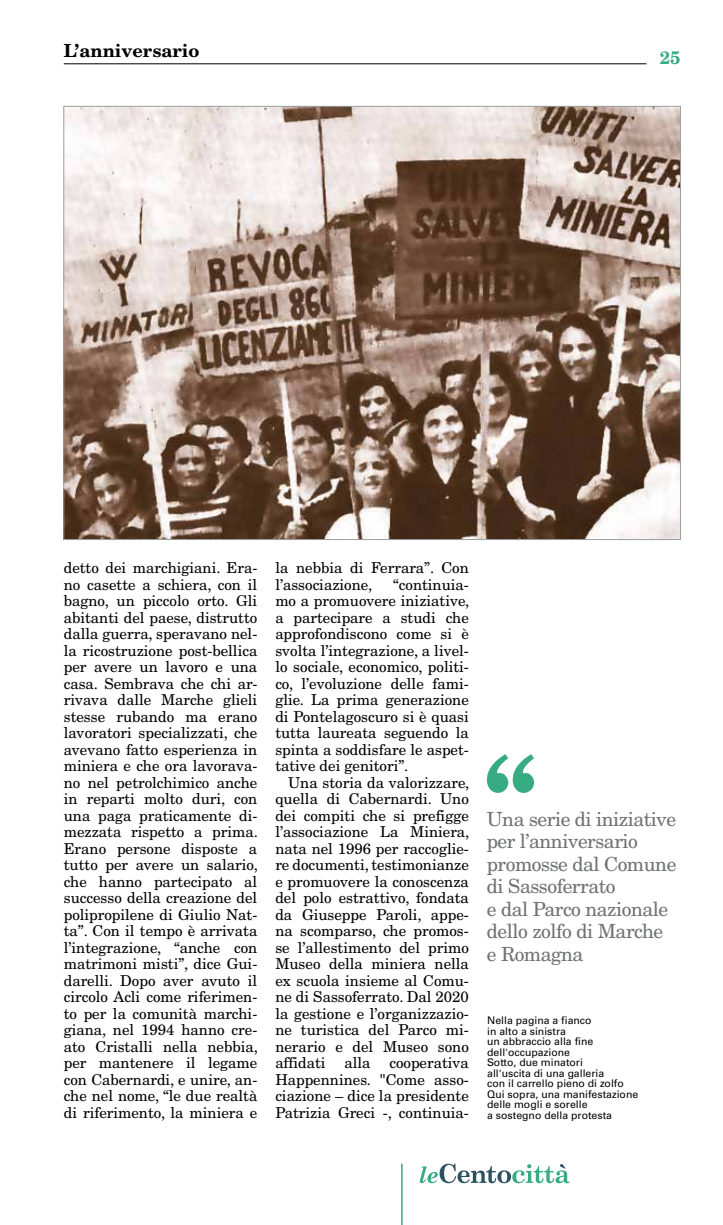
<style>
.page{position:relative;width:723px;height:1225px;background:#fff}
.page>*{position:absolute;margin:0;border:0;box-sizing:border-box;transform-origin:0 0}
.t1{font:19.5px/22.5px "New Century Schlbk";letter-spacing:-.025em;color:#707172}
.t2{font:700 18px "New Century Schlbk";color:#000}
.t3{font:700 18px "New Century Schlbk";color:#37ab81}
.t4{font:15px/16.5px "New Century Schlbk";color:#000;text-align:justify}
.t5{font:10.5px/10.5px "Univers";color:#000}
</style>
<div class="page">
<hr style="left:64px;top:63px;width:582px;height:1px;background:#000">
<hr style="left:401px;top:1163px;width:2px;height:62px;background:#37ab81">
<svg style="left:420px;top:1163px;width:150px;height:20px"></svg>
<svg style="left:487px;top:754px;width:47px;height:39px"></svg>
<img style="left:65px;top:108px;width:614px;height:430px">
<p class="t2" style="left:64px;top:40px;width:137px">L’anniversario</p>
<p class="t3" style="left:660px;top:46px;width:22px">25</p>
<p class="t4" style="left:64px;top:559px;width:196px">detto dei marchigiani. Era&shy;no casette a schiera, con il bagno, un piccolo orto. Gli abitanti del paese, distrutto dalla guerra, speravano nel&shy;la ricostruzione post-bellica per avere un lavoro e una casa. Sembrava che chi ar&shy;rivava dalle Marche glieli stesse rubando ma erano lavoratori specializzati, che avevano fatto esperienza in miniera e che ora lavorava&shy;no nel petrolchimico anche in reparti molto duri, con una paga praticamente di&shy;mezzata rispetto a prima.<br>Erano persone disposte a tutto per avere un salario, che hanno partecipato al successo della creazione del polipropilene di Giulio Nat&shy;ta”. Con il tempo è arrivata l’integrazione, “anche con matrimoni misti”, dice Gui&shy;darelli. Dopo aver avuto il circolo Acli come riferimen&shy;to per la comunità marchi&shy;giana, nel 1994 hanno cre&shy;ato Cristalli nella nebbia, per mantenere il legame con Cabernardi, e unire, an&shy;che nel nome, “le due realtà di riferimento, la miniera e</p>
<p class="t4" style="left:275px;top:559px;width:195px">la nebbia di Ferrara”. Con l’associazione,</p>
<p class="t4" style="left:275px;top:576px;width:196px;text-indent:118px">“continuia&shy;mo a promuovere iniziative, a partecipare a studi che approfondiscono come si è svolta l’integrazione, a livel&shy;lo sociale, economico, politi&shy;co, l’evoluzione delle fami&shy;glie. La prima generazione di Pontelagoscuro si è quasi tutta laureata seguendo la spinta a soddisfare le aspet&shy;tative dei genitori”.</p>
<p class="t4" style="left:275px;top:774px;width:196px;text-indent:13px">Una storia da valorizzare, quella di Cabernardi. Uno dei compiti che si prefigge l’associazione La Miniera, nata nel 1996 per raccoglie&shy;re documenti, testimonianze e promuovere la conoscenza del polo estrattivo, fondata da Giuseppe Paroli, appe&shy;na scomparso, che promos&shy;se l’allestimento del primo Museo della miniera nella ex scuola insieme al Comu&shy;ne di Sassoferrato. Dal 2020 la gestione e l’organizzazio&shy;ne turistica del Parco mi&shy;nerario e del Museo sono affidati</p>
<p class="t4" style="left:344px;top:1054px;width:28px">alla</p>
<p class="t4" style="left:275px;top:1054px;width:195px;text-indent:114px">cooperativa Happennines. "Come asso&shy;ciazione – dice la presidente Patrizia Greci -, continuia-</p>
<h1 class="t1" style="left:487px;top:807px;width:191px">Una serie di iniziative per l’anniversario promosse dal Comune di Sassoferrato<br>e dal Parco nazionale dello zolfo di Marche e Romagna</h1>
<p class="t5" style="left:487px;top:1015px;width:153px">Nella pagina a fianco<br>in alto a sinistra<br>un abbraccio alla fine dell'occupazione<br>Sotto, due minatori<br>all'uscita di una galleria<br>con il carrello pieno di zolfo<br>Qui sopra, una manifestazione delle mogli e sorelle<br>a sostegno della protesta</p>
</div>
